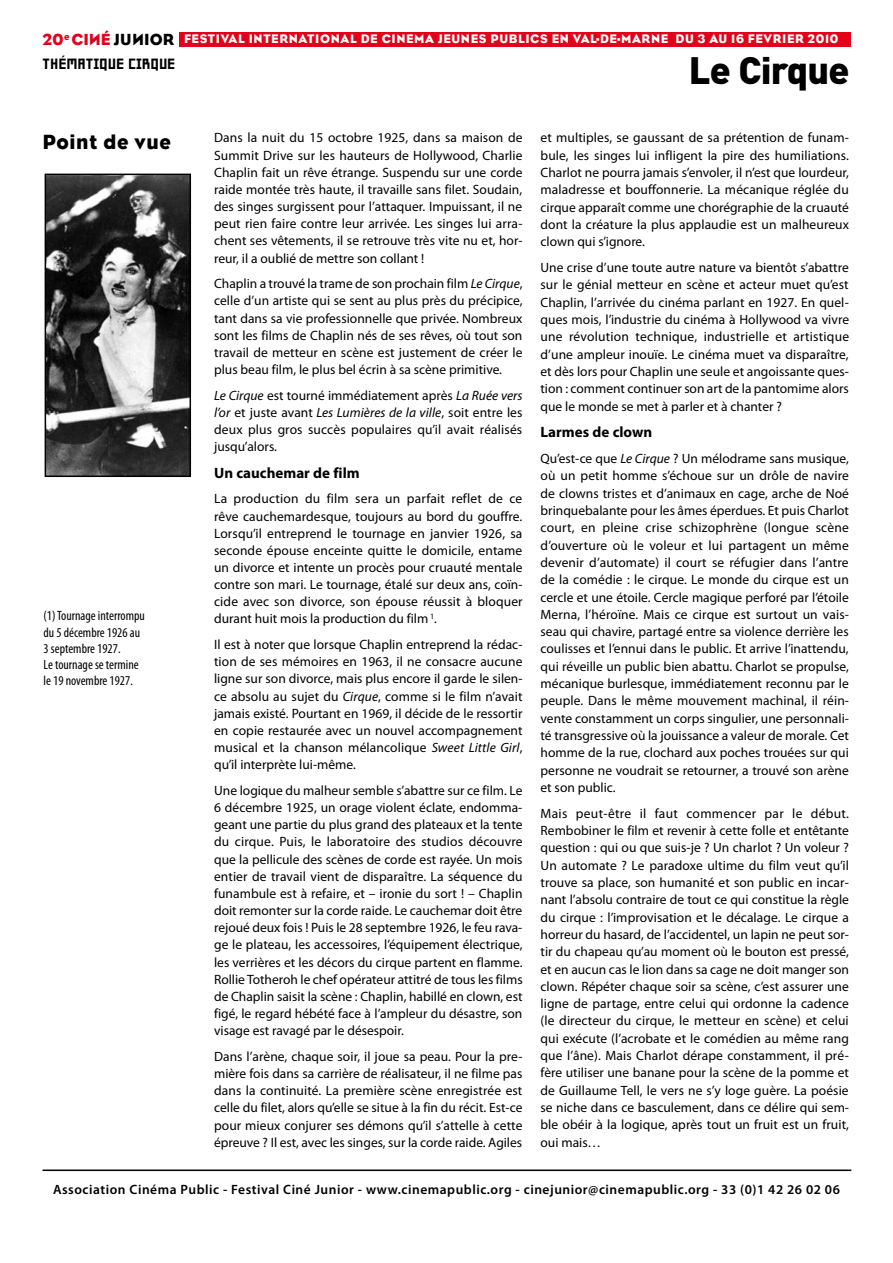
<style>
.page{position:relative;width:893px;height:1263px;background:#fff}
.page>*{position:absolute;margin:0;border:0;box-sizing:border-box;transform-origin:0 0}
.t1{font:900 37.65px "DIN";letter-spacing:-.02em;color:#000}
.t2{font:21px "Bureau Eagle";color:#000}
.t3{font:18px "Minimum A Noir";color:#000}
.t4{font:16.5px "Bureau Eagle";color:#000}
.t5{font:16.5px "Bureau Eagle";color:#e2001a}
.t6{font:700 15px "Myriad Pro";color:#000}
.t7{font:13.5px/17.2px "Myriad Pro";color:#000;text-align:justify}
.t8{font:600 13.5px "Myriad Pro";letter-spacing:.04em;color:#000}
.t9{font:condensed 13.5px/16.2px "Myriad Pro";color:#000}
.t10{font:12.75px "Bureau Eagle";letter-spacing:.05em;color:#fff}
.s1{color:#e2001a}
.s2{font-weight:700}
.s3{font-style:italic}
</style>
<div class="page">
<div style="left:179px;top:32px;width:671px;height:14px;background:#e2001a"></div>
<hr style="left:43px;top:1169px;width:808px;height:2px;background:#000">
<img style="left:48px;top:177px;width:140px;height:297px">
<div style="left:45px;top:174px;width:146px;height:303px;border:2px solid #000"></div>
<p class="t5" style="left:43px;top:30px;width:48px">20 <sup>E</sup> CI</p>
<p class="t4" style="left:101px;top:30px;width:32px"><span class="s1">É</span> JU</p>
<p class="t4" style="left:144px;top:30px;width:31px">IOR</p>
<h3 class="t3" style="left:43px;top:55px;width:133px">THÉMATIQUE CIRQUE</h3>
<p class="t10" style="left:184px;top:32px;width:656px">FESTIVAL INTERNATIONAL DE CI NEMA JEUNES PUBLICS EN VAL<span class="s2">-</span>DE<span class="s2">-</span>MARNE DU 3 AU 16 FEVRIER 2010</p>
<h1 class="t1" style="left:689px;top:46px;width:162px">Le Cirque</h1>
<h2 class="t2" style="left:43px;top:130px;width:130px">POINT DE VUE</h2>
<p class="t9" style="left:44px;top:608px;width:103px">(1) Tournage interrompu du 5 décembre 1926 au<br>3 septembre 1927.<br>Le tournage se termine le 19 novembre 1927.</p>
<p class="t7" style="left:214px;top:129px;width:310px">Dans la nuit du 15 octobre 1925, dans sa maison de Summit Drive sur les hauteurs de Hollywood, Charlie Chaplin fait un rêve étrange. Suspendu sur une corde raide montée très haute, il travaille sans filet. Soudain, des singes surgissent pour l’attaquer. Impuissant, il ne peut rien faire contre leur arrivée. Les singes lui arra&shy;chent ses vêtements, il se retrouve très vite nu et, hor&shy;reur, il a oublié de mettre son collant !</p>
<p class="t7" style="left:214px;top:275px;width:310px">Chaplin a trouvé la trame de son prochain film <span class="s3">Le Cirque</span>, celle d’un artiste qui se sent au plus près du précipice, tant dans sa vie professionnelle que privée. Nombreux sont les films de Chaplin nés de ses rêves, où tout son travail de metteur en scène est justement de créer le plus beau film, le plus bel écrin à sa scène primitive.</p>
<p class="t7" style="left:214px;top:386px;width:310px"><span class="s3">Le Cirque</span> est tourné immédiatement après <span class="s3">La Ruée vers l’or</span> et juste avant <span class="s3">Les Lumières de la ville</span>, soit entre les deux plus gros succès populaires qu’il avait réalisés jusqu’alors.</p>
<p class="t6" style="left:214px;top:463px;width:147px">Un cauchemar de film</p>
<p class="t7" style="left:214px;top:490px;width:310px">La production du film sera un parfait reflet de ce rêve cauchemardesque, toujours au bord du gouffre.<br>Lorsqu’il entreprend le tournage en janvier 1926, sa seconde épouse enceinte quitte le domicile, entame un divorce et intente un procès pour cruauté mentale contre son mari. Le tournage, étalé sur deux ans, coïn&shy;cide avec son divorce, son épouse réussit à bloquer durant huit mois la production du film <sup>1</sup>.</p>
<p class="t7" style="left:214px;top:636px;width:310px">Il est à noter que lorsque Chaplin entreprend la rédac&shy;tion de ses mémoires en 1963, il ne consacre aucune ligne sur son divorce, mais plus encore il garde le silen&shy;ce absolu au sujet du <span class="s3">Cirque</span>, comme si le film n’avait jamais existé. Pourtant en 1969, il décide de le ressortir en copie restaurée avec un nouvel accompagnement musical et la chanson mélancolique <span class="s3">Sweet Little Girl</span>, qu’il interprète lui-même.</p>
<p class="t7" style="left:214px;top:782px;width:310px">Une logique du malheur semble s’abattre sur ce film. Le 6 décembre 1925, un orage violent éclate, endomma&shy;geant une partie du plus grand des plateaux et la tente du cirque. Puis, le laboratoire des studios découvre que la pellicule des scènes de corde est rayée. Un mois entier de travail vient de disparaître. La séquence du funambule est à refaire, et – ironie du sort ! – Chaplin doit remonter sur la corde raide. Le cauchemar doit être rejoué deux fois ! Puis le 28 septembre 1926, le feu rava&shy;ge le plateau, les accessoires, l’équipement électrique, les verrières et les décors du cirque partent en flamme.<br>Rollie Totheroh le chef opérateur attitré de tous les films de Chaplin saisit la scène : Chaplin, habillé en clown, est figé, le regard hébété face à l’ampleur du désastre, son visage est ravagé par le désespoir.</p>
<p class="t7" style="left:214px;top:1047px;width:310px">Dans l’arène, chaque soir, il joue sa peau. Pour la pre&shy;mière fois dans sa carrière de réalisateur, il ne filme pas dans la continuité. La première scène enregistrée est celle du filet, alors qu’elle se situe à la fin du récit. Est-ce pour mieux conjurer ses démons qu’il s’attelle à cette épreuve ? Il est, avec les singes, sur la corde raide. Agiles</p>
<p class="t7" style="left:540px;top:129px;width:310px">et multiples, se gaussant de sa prétention de funam&shy;bule, les singes lui infligent la pire des humiliations.<br>Charlot ne pourra jamais s’envoler, il n’est que lourdeur, maladresse et bouffonnerie. La mécanique réglée du cirque apparaît comme une chorégraphie de la cruauté dont la créature la plus applaudie est un malheureux clown qui s’ignore.</p>
<p class="t7" style="left:540px;top:259px;width:310px">Une crise d’une toute autre nature va bientôt s’abattre sur le génial metteur en scène et acteur muet qu’est Chaplin, l’arrivée du cinéma parlant en 1927. En quel&shy;ques mois, l’industrie du cinéma à Hollywood va vivre une révolution technique, industrielle et artistique d’une ampleur inouïe. Le cinéma muet va disparaître, et dès lors pour Chaplin une seule et angoissante ques&shy;tion : comment continuer son art de la pantomime alors que le monde se met à parler et à chanter ?</p>
<p class="t6" style="left:540px;top:422px;width:113px">Larmes de clown</p>
<p class="t7" style="left:540px;top:450px;width:310px">Qu’est-ce que <span class="s3">Le Cirque</span> ? Un mélodrame sans musique, où un petit homme s’échoue sur un drôle de navire de clowns tristes et d’animaux en cage, arche de Noé brinquebalante pour les âmes éperdues. Et puis Charlot court, en pleine crise schizophrène (longue scène d’ouverture où le voleur et lui partagent un même devenir d’automate) il court se réfugier dans l’antre de la comédie : le cirque. Le monde du cirque est un cercle et une étoile. Cercle magique perforé par l’étoile Merna, l’héroïne. Mais ce cirque est surtout un vais&shy;seau qui chavire, partagé entre sa violence derrière les coulisses et l’ennui dans le public. Et arrive l’inattendu, qui réveille un public bien abattu. Charlot se propulse, mécanique burlesque, immédiatement reconnu par le peuple. Dans le même mouvement machinal, il réin&shy;vente constamment un corps singulier, une personnali&shy;té transgressive où la jouissance a valeur de morale. Cet homme de la rue, clochard aux poches trouées sur qui personne ne voudrait se retourner, a trouvé son arène et son public.</p>
<p class="t7" style="left:540px;top:804px;width:310px">Mais peut-être il faut commencer par le début.<br>Rembobiner le film et revenir à cette folle et entêtante question : qui ou que suis-je ? Un charlot ? Un voleur ?<br>Un automate ? Le paradoxe ultime du film veut qu’il trouve sa place, son humanité et son public en incar&shy;nant l’absolu contraire de tout ce qui constitue la règle du cirque : l’improvisation et le décalage. Le cirque a horreur du hasard, de l’accidentel, un lapin ne peut sor&shy;tir du chapeau qu’au moment où le bouton est pressé, et en aucun cas le lion dans sa cage ne doit manger son clown. Répéter chaque soir sa scène, c’est assurer une ligne de partage, entre celui qui ordonne la cadence (le directeur du cirque, le metteur en scène) et celui qui exécute (l’acrobate et le comédien au même rang que l’âne). Mais Charlot dérape constamment, il pré&shy;fère utiliser une banane pour la scène de la pomme et de Guillaume Tell, le vers ne s’y loge guère. La poésie se niche dans ce basculement, dans ce délire qui sem&shy;ble obéir à la logique, après tout un fruit est un fruit, oui mais…</p>
<p class="t8" style="left:53px;top:1181px;width:788px">Association Cinéma Public - Festival Ciné Junior - www.cinemapublic.org - cinejunior@cinemapublic.org - 33 (0)1 42 26 02 06</p>
</div>
